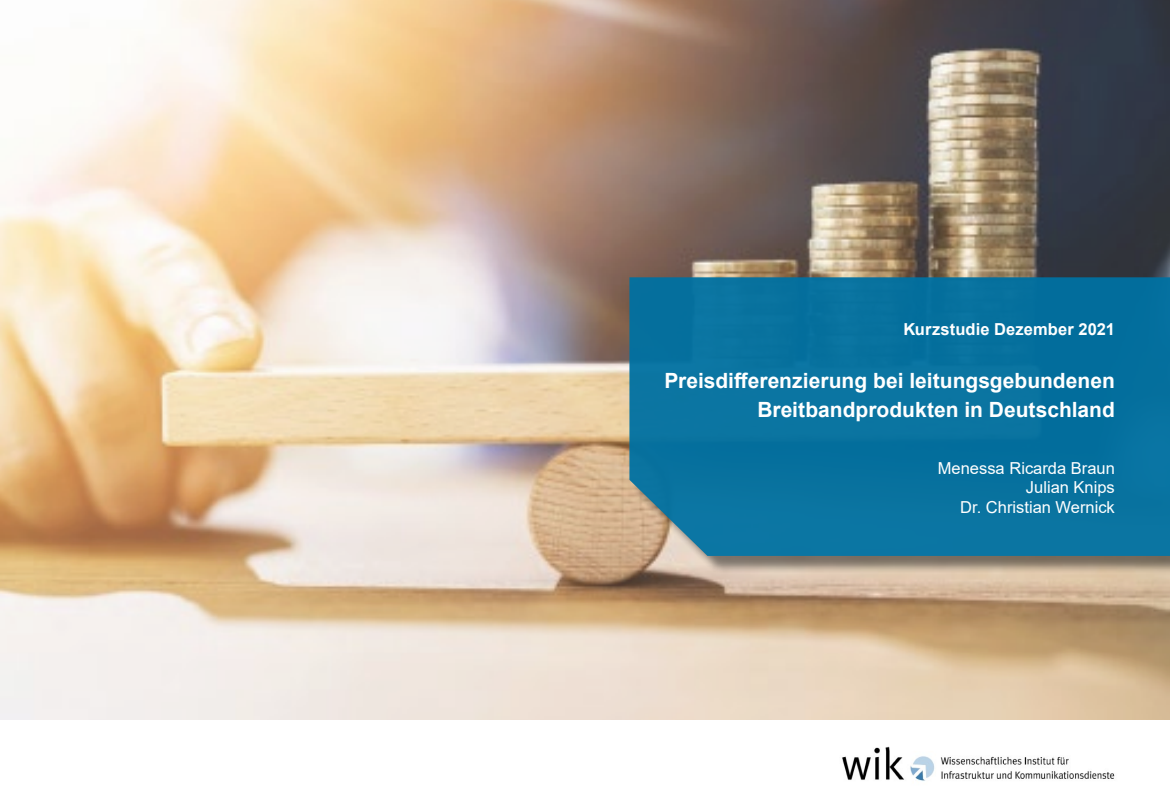
<style>
.page{position:relative;width:1170px;height:810px;background:#fff}
.page>*{position:absolute;margin:0;border:0;box-sizing:border-box;transform-origin:0 0}
.t1{font:700 21px/28.8px "Arial";color:#fff;text-align:right}
.t2{font:16.5px/19.8px "Arial";color:#fff;text-align:right}
.t3{font:700 16.5px "Arial";letter-spacing:.005em;color:#fff}
</style>
<div class="page">
<img style="left:0;top:0;width:1170px;height:720px">
<img style="left:842px;top:746px;width:273px;height:35px">
<div style="left:631px;top:280px;width:539px;height:295px;background:#000;opacity:.5"></div>
<div style="left:629px;top:277px;width:541px;height:279px;background:#09739f"></div>
<p class="t3" style="left:903px;top:317px;width:213px">Kurzstudie Dezember 2021</p>
<p class="t1" style="left:664px;top:367px;width:452px">Preisdifferenzierung bei leitungsgebundenen<br>Breitbandprodukten in Deutschland</p>
<p class="t2" style="left:938px;top:458px;width:178px">Menessa Ricarda Braun<br>Julian Knips<br>Dr. Christian Wernick</p>
</div>
